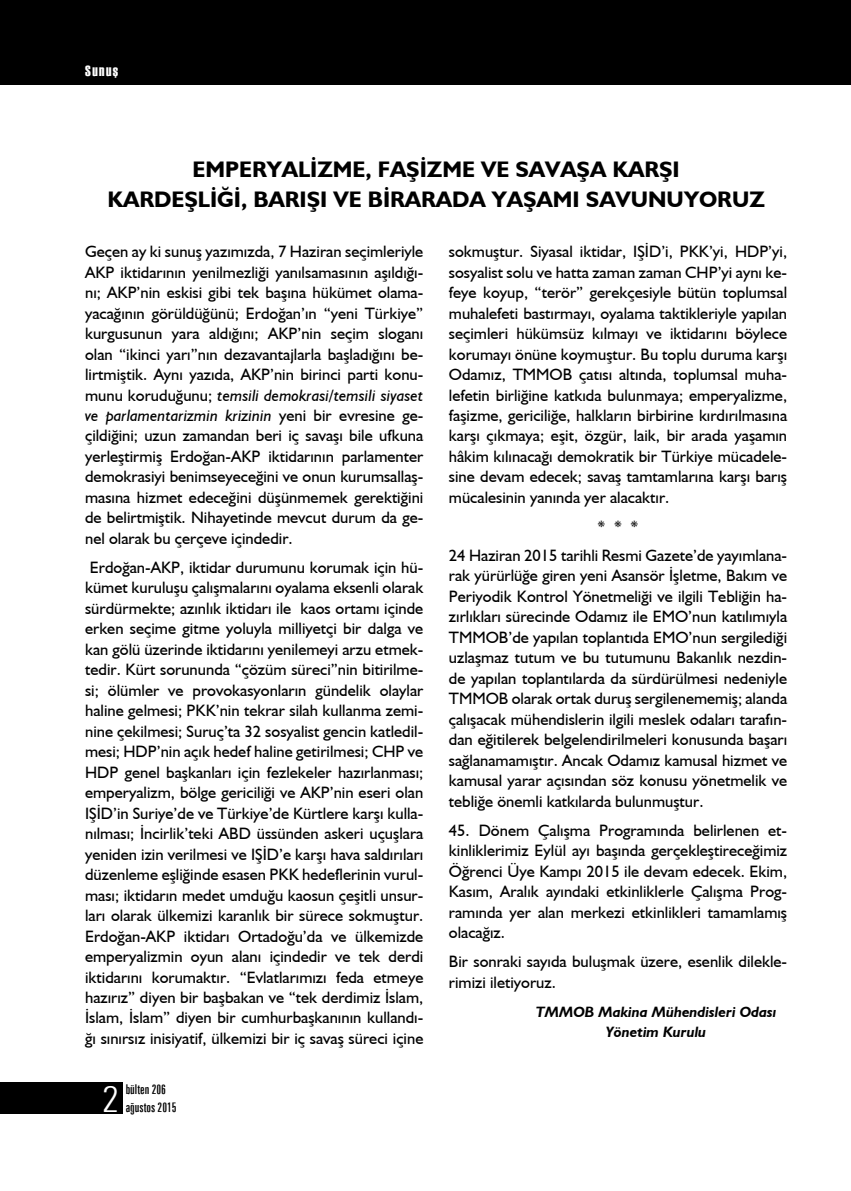
<style>
.page{position:relative;width:851px;height:1191px;background:#fff}
.page>*{position:absolute;margin:0;border:0;box-sizing:border-box;transform-origin:0 0}
.t1{font:300 condensed 36.15px "Zurich BT";color:#fff}
.baslik{font:700 22.5px "Humanist 521 BT";color:#000}
.bultenmetin{font:16.5px/20.4px "Humanist 521 BT";color:#000;text-align:justify}
.imza{font:italic 700 15px "Humanist 521 BT";color:#000}
.t2{font:15px "Haettenschweiler";letter-spacing:.1em;color:#fff}
.t3{font:extra-condensed 13.5px/18px "Zurich BT";color:#000}
.s1{font-style:italic}
</style>
<div class="page">
<div style="left:0;top:0;width:850px;height:84px;background:#000"></div>
<div style="left:0;top:1082px;width:123px;height:32px;background:#000"></div>
<p class="t2" style="left:85px;top:61px;width:35px">Sunuş</p>
<p class="baslik" style="left:192px;top:155px;width:488px">EMPERYALİZME, FAŞİZME VE SAVAŞA KARŞI</p>
<p class="baslik" style="left:107px;top:185px;width:658px">KARDEŞLİĞİ, BARIŞI VE BİRARADA YAŞAMI SAVUNUYORUZ</p>
<p class="bultenmetin" style="left:85px;top:241px;width:340px">Geçen ay ki sunuş yazımızda, 7 Haziran seçimleriyle AKP iktidarının yenilmezliği yanılsamasının aşıldığı&shy;nı; AKP’nin eskisi gibi tek başına hükümet olama&shy;yacağının görüldüğünü; Erdoğan’ın “yeni Türkiye” kurgusunun yara aldığını; AKP’nin seçim sloganı olan “ikinci yarı”nın dezavantajlarla başladığını be&shy;lirtmiştik. Aynı yazıda, AKP’nin birinci parti konu&shy;munu koruduğunu; <span class="s1">temsili demokrasi/temsili siyaset ve parlamentarizmin krizinin</span> yeni bir evresine ge&shy;çildiğini; uzun zamandan beri iç savaşı bile ufkuna yerleştirmiş Erdoğan-AKP iktidarının parlamenter demokrasiyi benimseyeceğini ve onun kurumsallaş&shy;masına hizmet edeceğini düşünmemek gerektiğini de belirtmiştik. Nihayetinde mevcut durum da ge&shy;nel olarak bu çerçeve içindedir.</p>
<p class="bultenmetin" style="left:85px;top:557px;width:340px">Erdoğan-AKP, iktidar durumunu korumak için hü&shy;kümet kuruluşu çalışmalarını oyalama eksenli olarak sürdürmekte; azınlık iktidarı ile kaos ortamı içinde erken seçime gitme yoluyla milliyetçi bir dalga ve kan gölü üzerinde iktidarını yenilemeyi arzu etmek&shy;tedir. Kürt sorununda “çözüm süreci”nin bitirilme&shy;si; ölümler ve provokasyonların gündelik olaylar haline gelmesi; PKK’nin tekrar silah kullanma zemi&shy;nine çekilmesi; Suruç’ta 32 sosyalist gencin katledil&shy;mesi; HDP’nin açık hedef haline getirilmesi; CHP ve HDP genel başkanları için fezlekeler hazırlanması; emperyalizm, bölge gericiliği ve AKP’nin eseri olan IŞİD’in Suriye’de ve Türkiye’de Kürtlere karşı kulla&shy;nılması; İncirlik’teki ABD üssünden askeri uçuşlara yeniden izin verilmesi ve IŞİD’e karşı hava saldırıları düzenleme eşliğinde esasen PKK hedeflerinin vurul&shy;ması; iktidarın medet umduğu kaosun çeşitli unsur&shy;ları olarak ülkemizi karanlık bir sürece sokmuştur.<br>Erdoğan-AKP iktidarı Ortadoğu’da ve ülkemizde emperyalizmin oyun alanı içindedir ve tek derdi iktidarını korumaktır. “Evlatlarımızı feda etmeye hazırız” diyen bir başbakan ve “tek derdimiz İslam, İslam, İslam” diyen bir cumhurbaşkanının kullandı&shy;ğı sınırsız inisiyatif, ülkemizi bir iç savaş süreci içine</p>
<p class="t1" style="left:102px;top:1076px;width:18px">2</p>
<p class="t3" style="left:126px;top:1080px;width:52px">bülten 206 ağustos 2015</p>
<p class="bultenmetin" style="left:449px;top:241px;width:340px">sokmuştur. Siyasal iktidar, IŞİD’i, PKK’yi, HDP’yi, sosyalist solu ve hatta zaman zaman CHP’yi aynı ke&shy;feye koyup, “terör” gerekçesiyle bütün toplumsal muhalefeti bastırmayı, oyalama taktikleriyle yapılan seçimleri hükümsüz kılmayı ve iktidarını böylece korumayı önüne koymuştur. Bu toplu duruma karşı Odamız, TMMOB çatısı altında, toplumsal muha&shy;lefetin birliğine katkıda bulunmaya; emperyalizme, faşizme, gericiliğe, halkların birbirine kırdırılmasına karşı çıkmaya; eşit, özgür, laik, bir arada yaşamın hâkim kılınacağı demokratik bir Türkiye mücadele&shy;sine devam edecek; savaş tamtamlarına karşı barış mücalesinin yanında yer alacaktır.</p>
<p class="bultenmetin" style="left:598px;top:516px;width:42px">* * *</p>
<p class="bultenmetin" style="left:449px;top:545px;width:340px">24 Haziran 2015 tarihli Resmi Gazete’de yayımlana&shy;rak yürürlüğe giren yeni Asansör İşletme, Bakım ve Periyodik Kontrol Yönetmeliği ve ilgili Tebliğin ha&shy;zırlıkları sürecinde Odamız ile EMO’nun katılımıyla TMMOB’de yapılan toplantıda EMO’nun sergilediği uzlaşmaz tutum ve bu tutumunu Bakanlık nezdin&shy;de yapılan toplantılarda da sürdürülmesi nedeniyle TMMOB olarak ortak duruş sergilenememiş; alanda çalışacak mühendislerin ilgili meslek odaları tarafın&shy;dan eğitilerek belgelendirilmeleri konusunda başarı sağlanamamıştır. Ancak Odamız kamusal hizmet ve kamusal yarar açısından söz konusu yönetmelik ve tebliğe önemli katkılarda bulunmuştur.</p>
<p class="bultenmetin" style="left:449px;top:819px;width:340px">45. Dönem Çalışma Programında belirlenen et&shy;kinliklerimiz Eylül ayı başında gerçekleştireceğimiz Öğrenci Üye Kampı 2015 ile devam edecek. Ekim, Kasım, Aralık ayındaki etkinliklerle Çalışma Prog&shy;ramında yer alan merkezi etkinlikleri tamamlamış olacağız.</p>
<p class="bultenmetin" style="left:449px;top:950px;width:340px">Bir sonraki sayıda buluşmak üzere, esenlik dilekle&shy;rimizi iletiyoruz.</p>
<p class="imza" style="left:535px;top:1002px;width:242px">TMMOB Makina Mühendisleri Odası</p>
<p class="imza" style="left:605px;top:1022px;width:102px">Yönetim Kurulu</p>
</div>
